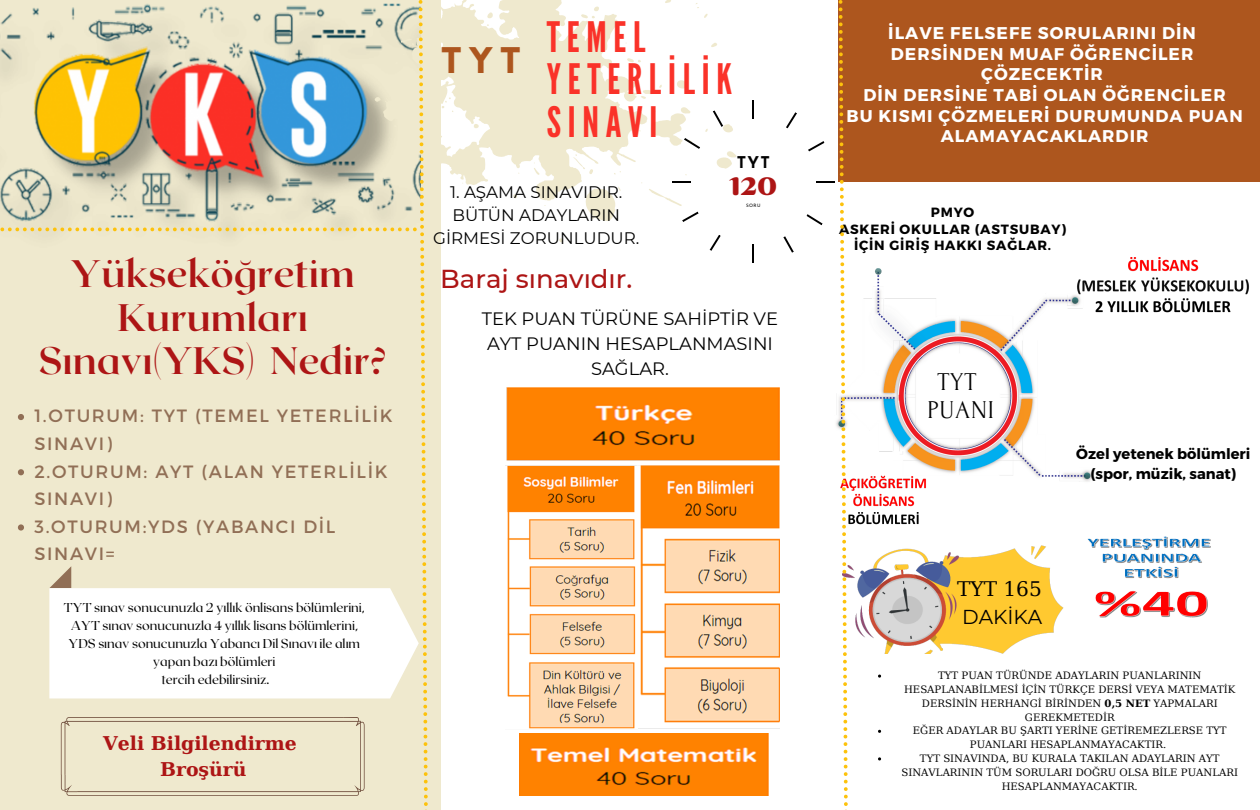
<style>
.page{position:relative;width:1260px;height:810px;background:#fff}
.page>*{position:absolute;margin:0;border:0;box-sizing:border-box;transform-origin:0 0}
.t1{font:41.88px/43px "League Gothic";letter-spacing:.16em;color:#fa3229}
.t2{font:700 38.25px/43.8px "Roxborough CF";color:#ad1515;text-align:center}
.t3{font:700 36.75px "Kollektif";color:#ad561e}
.t4{font:35.25px "Berkshire Swash";color:#ad1515}
.t5{font:500 25.88px "Montserrat";color:#ad1515}
.t6{font:25.62px/28px "Forum";letter-spacing:.025em;color:#000;text-align:center}
.t7{font:20.12px "DejaVu Serif";color:#000}
.t8{font:20.12px "Montserrat";color:#000}
.t9{font:700 18.88px/26.2px "DejaVu Serif";color:#ad1515;text-align:center}
.t10{font:17.88px/27.6px "Montserrat";letter-spacing:.095em;color:#916f56}
.t11{font:17.88px/24.9px "Montserrat";color:#000;text-align:center}
.t12{font:700 17px/20.8px "Montserrat";letter-spacing:.06em;color:#fff;text-align:center}
.t13{font:16.75px/23px "Montserrat";color:#000;text-align:center}
.t14{font:700 16.25px "Josefin Sans";color:#000}
.t15{font:700 14.62px/20px "Montserrat";color:#000;text-align:center}
.t16{font:700 13.38px/16.1px "Montserrat";letter-spacing:.06em;color:#000;text-align:center}
.t17{font:12.88px/17.9px "Roxborough CF";color:#000;text-align:center}
.t18{font:10.12px/13.8px "DejaVu Serif";color:#000;text-align:center}
.t19{font:4.62px "Josefin Sans";color:#000}
.s1{font-weight:700}
</style>
<div class="page">
<div style="left:839px;top:0;width:421px;height:182px;background:#ad561e"></div>
<svg style="left:649px;top:189px;width:33px;height:17px"></svg>
<svg style="left:559px;top:238px;width:4px;height:5px"></svg>
<svg style="left:585px;top:201px;width:31px;height:20px"></svg>
<svg style="left:433px;top:0;width:215px;height:201px;fill:#efe9ce"></svg>
<svg style="left:711px;top:43px;width:6px;height:4px"></svg>
<svg style="left:665px;top:0;width:6px;height:3px"></svg>
<svg style="left:641px;top:90px;width:12px;height:9px"></svg>
<svg style="left:704px;top:14px;width:4px;height:4px"></svg>
<svg style="left:627px;top:58px;width:14px;height:4px"></svg>
<svg style="left:581px;top:7px;width:18px;height:11px"></svg>
<svg style="left:672px;top:80px;width:15px;height:9px"></svg>
<svg style="left:752px;top:245px;width:2px;height:18px"></svg>
<svg style="left:752px;top:100px;width:2px;height:18px"></svg>
<svg style="left:672px;top:181px;width:18px;height:2px"></svg>
<svg style="left:710px;top:235px;width:11px;height:16px"></svg>
<svg style="left:786px;top:112px;width:11px;height:16px"></svg>
<svg style="left:682px;top:212px;width:17px;height:10px"></svg>
<svg style="left:651px;top:107px;width:86px;height:68px"></svg>
<svg style="left:783px;top:236px;width:11px;height:17px"></svg>
<img style="left:505px;top:388px;width:275px;height:341px">
<img style="left:519px;top:734px;width:249px;height:61px">
<img style="left:848px;top:269px;width:245px;height:213px">
<img style="left:1067px;top:257px;width:182px;height:70px">
<img style="left:848px;top:471px;width:104px;height:54px">
<img style="left:1088px;top:537px;width:123px;height:80px">
<img style="left:848px;top:545px;width:216px;height:108px">
<svg style="left:806px;top:0;width:42px;height:810px"></svg>
<svg style="left:0;top:0;width:433px;height:810px;background:#e8e0c8"></svg>
<h2 class="t2" style="left:39px;top:250px;width:350px">Yükseköğretim<br>Kurumları<br>Sınavı(YKS) Nedir?</h2>
<h3 class="t10" style="left:34px;top:401px;width:360px">1.OTURUM: TYT (TEMEL YETERLİLİK<br>SINAVI)<br>2.OTURUM: AYT (ALAN YETERLİLİK<br>SINAVI)<br>3.OTURUM:YDS (YABANCI DİL<br>SINAVI=</h3>
<p class="t17" style="left:64px;top:598px;width:302px">TYT sınav sonucunuzla 2 yıllık önlisans bölümlerini, AYT sınav sonucunuzla 4 yıllık lisans bölümlerini, YDS sınav sonucunuzla Yabancı Dil Sınavı ile alım yapan bazı bölümleri<br>tercih edebilirsiniz.</p>
<h3 class="t9" style="left:103px;top:730px;width:195px">Veli Bilgilendirme<br>Broşürü</h3>
<h1 class="t1" style="left:547px;top:16px;width:187px">TEMEL<br>YETERLİLİK<br>SINAVI</h1>
<h3 class="t4" style="left:729px;top:160px;width:49px">120</h3>
<h3 class="t3" style="left:441px;top:43px;width:81px">TYT</h3>
<h3 class="t14" style="left:737px;top:156px;width:35px">TYT</h3>
<p class="t19" style="left:746px;top:203px;width:16px">SORU</p>
<h3 class="t13" style="left:433px;top:180px;width:208px">1. AŞAMA SINAVIDIR.<br>BÜTÜN ADAYLARIN<br>GİRMESİ ZORUNLUDUR.</h3>
<h3 class="t5" style="left:440px;top:263px;width:194px">Baraj sınavıdır.</h3>
<h3 class="t11" style="left:482px;top:307px;width:298px">TEK PUAN TÜRÜNE SAHİPTİR VE<br>AYT PUANIN HESAPLANMASINI<br>SAĞLAR.</h3>
<h3 class="t12" style="left:846px;top:22px;width:398px">İLAVE FELSEFE SORULARINI DİN<br>DERSİNDEN MUAF ÖĞRENCİLER<br>ÇÖZECEKTİR<br>DİN DERSİNE TABİ OLAN ÖĞRENCİLER<br>BU KISMI ÇÖZMELERİ DURUMUNDA PUAN<br>ALAMAYACAKLARDIR</h3>
<h3 class="t16" style="left:839px;top:204px;width:229px">PMYO<br>ASKERİ OKULLAR (ASTSUBAY)<br>İÇİN GİRİŞ HAKKI SAĞLAR.</h3>
<h3 class="t6" style="left:927px;top:368px;width:68px">TYT<br>PUANI</h3>
<h3 class="t15" style="left:1076px;top:443px;width:176px">Özel yetenek bölümleri (spor, müzik, sanat)</h3>
<h3 class="t7" style="left:957px;top:577px;width:86px">TYT 165</h3>
<h3 class="t8" style="left:962px;top:605px;width:81px">DAKİKA</h3>
<p class="t18" style="left:902px;top:669px;width:338px">TYT PUAN TÜRÜNDE ADAYLARIN PUANLARININ HESAPLANABİLMESİ İÇİN TÜRKÇE DERSİ VEYA MATEMATİK DERSİNİN HERHANGİ BİRİNDEN <span class="s1">0,5 NET</span> YAPMALARI GEREKMETEDİR<br>EĞER ADAYLAR BU ŞARTI YERİNE GETİREMEZLERSE TYT PUANLARI HESAPLANMAYACAKTIR.<br>TYT SINAVINDA, BU KURALA TAKILAN ADAYLARIN AYT SINAVLARININ TÜM SORULARI DOĞRU OLSA BİLE PUANLARI HESAPLANMAYACAKTIR.</p>
</div>
